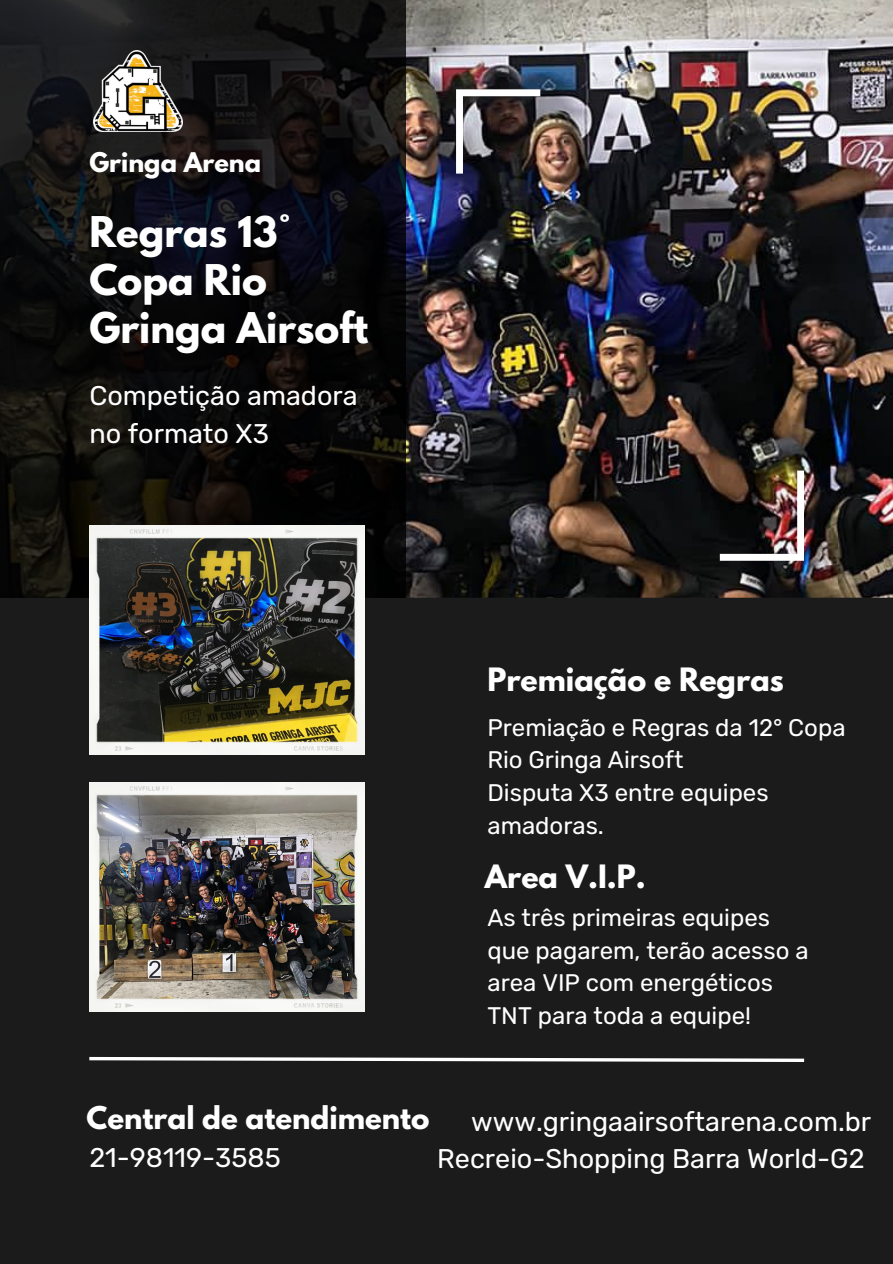
<style>
.page{position:relative;width:893px;height:1264px;background:#fff}
.page>*{position:absolute;margin:0;border:0;box-sizing:border-box;transform-origin:0 0}
.t1{font:700 37.5px/48.3px "League Spartan";color:#fff}
.t2{font:700 28.5px "League Spartan";color:#fff}
.t3{font:700 27.75px "League Spartan";color:#fff}
.t4{font:27px/37.2px "Rubik";color:#fff;text-align:right}
.t5{font:24px/32.7px "Rubik";color:#fff}
.t6{font:700 24px "League Spartan";color:#fff}
</style>
<div class="page">
<div style="left:0;top:0;width:892px;height:1263px;background:#1b1b1b"></div>
<img style="left:406px;top:0;width:486px;height:597px">
<svg style="left:0;top:0;width:406px;height:597px;fill:#0b0b0c"></svg>
<img style="left:89px;top:525px;width:275px;height:229px">
<img style="left:89px;top:782px;width:275px;height:229px">
<svg style="left:89px;top:1056px;width:716px;height:6px"></svg>
<img style="left:456px;top:89px;width:84px;height:85px">
<img style="left:719px;top:470px;width:85px;height:91px">
<img style="left:94px;top:50px;width:88px;height:81px">
<h3 class="t6" style="left:89px;top:151px;width:173px">Gringa Arena</h3>
<h2 class="t1" style="left:89px;top:212px;width:280px">Regras 13°<br>Copa Rio<br>Gringa Airsoft</h2>
<h3 class="t4" style="left:89px;top:377px;width:270px;text-align:left">Competição amadora no formato X3</h3>
<p class="t2" style="left:487px;top:665px;width:298px">Premiação e Regras</p>
<p class="t5" style="left:487px;top:711px;width:359px">Premiação e Regras da 12° Copa<br>Rio Gringa Airsoft</p>
<p class="t5" style="left:487px;top:776px;width:283px">Disputa X3 entre equipes amadoras.</p>
<h2 class="t2" style="left:485px;top:861px;width:162px">Area V.I.P.</h2>
<p class="t5" style="left:487px;top:901px;width:323px">As três primeiras equipes que pagarem, terão acesso a area VIP com energéticos<br>TNT para toda a equipe!</p>
<h3 class="t3" style="left:87px;top:1104px;width:344px">Central de atendimento</h3>
<h2 class="t4" style="left:89px;top:1138px;width:193px">21-98119-3585</h2>
<p class="t4" style="left:437px;top:1103px;width:435px">www.gringaairsoftarena.com.br<br>Recreio-Shopping Barra World-G2</p>
</div>
